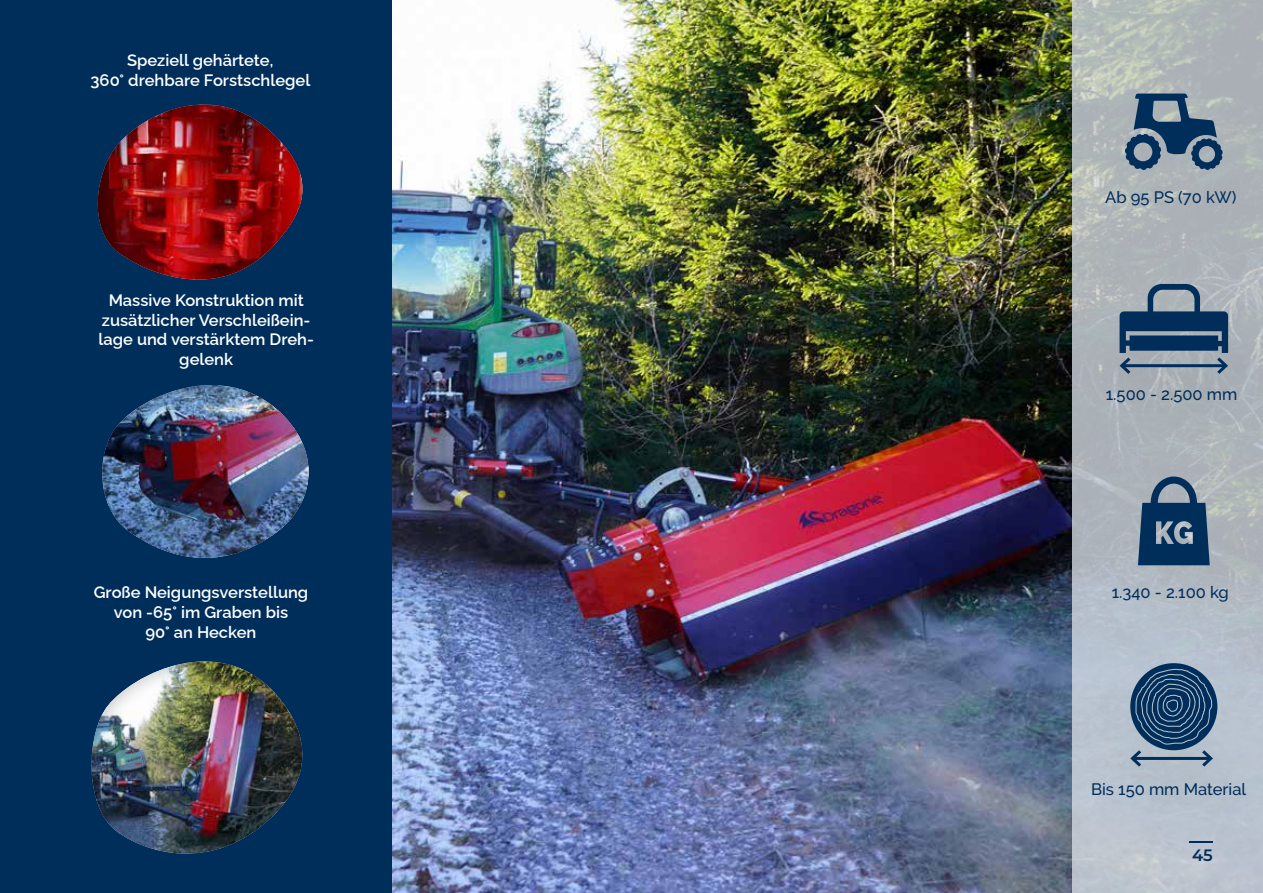
<style>
.page{position:relative;width:1263px;height:893px;background:#fff}
.page>*{position:absolute;margin:0;border:0;box-sizing:border-box;transform-origin:0 0}
.t1{font:600 16.5px/19.8px "Raleway";color:#fff;text-align:center}
.t2{font:500 16.5px "Raleway";color:#002e5b}
.t3{font:600 16.5px "Montserrat";color:#002e5b}
</style>
<div class="page">
<div style="left:0;top:0;width:392px;height:893px;background:#002e5b"></div>
<img style="left:392px;top:0;width:680px;height:893px">
<svg style="left:1072px;top:0;width:191px;height:893px;fill:#b1b8ba"></svg>
<svg style="left:1138px;top:476px;width:72px;height:89px"></svg>
<svg style="left:1125px;top:94px;width:98px;height:76px"></svg>
<div style="left:1076px;top:312px;width:187px;height:126px;background:#aab1b6"></div>
<svg style="left:1117px;top:284px;width:113px;height:93px"></svg>
<div style="left:1087px;top:704px;width:176px;height:127px;background:#b8c2ce"></div>
<svg style="left:1128px;top:663px;width:89px;height:104px"></svg>
<div style="left:96px;top:102px;width:208px;height:178px;background:#000;opacity:.2"></div>
<div style="left:90px;top:659px;width:213px;height:195px;background:#000;opacity:.2"></div>
<div style="left:100px;top:382px;width:210px;height:177px;background:#000;opacity:.2"></div>
<hr style="left:1189px;top:841px;width:24px;height:2px;background:#002e5b">
<p class="t1" style="left:91px;top:49px;width:221px">Speziell gehärtete,<br>360° drehbare Forstschlegel</p>
<p class="t1" style="left:98px;top:288px;width:217px">Massive Konstruktion mit zusätzlicher Verschleißein&shy;lage und verstärktem Dreh&shy;gelenk</p>
<p class="t1" style="left:94px;top:581px;width:216px">Große Neigungsverstellung von -65° im Graben bis<br>90° an Hecken</p>
<p class="t2" style="left:1105px;top:187px;width:133px">Ab 95 PS (70 kW)</p>
<p class="t2" style="left:1106px;top:385px;width:133px">1.500 - 2.500 mm</p>
<p class="t2" style="left:1112px;top:582px;width:119px">1.340 - 2.100 kg</p>
<p class="t2" style="left:1091px;top:780px;width:157px">Bis 150 mm Material</p>
<p class="t3" style="left:1192px;top:843px;width:22px">45</p>
</div>
